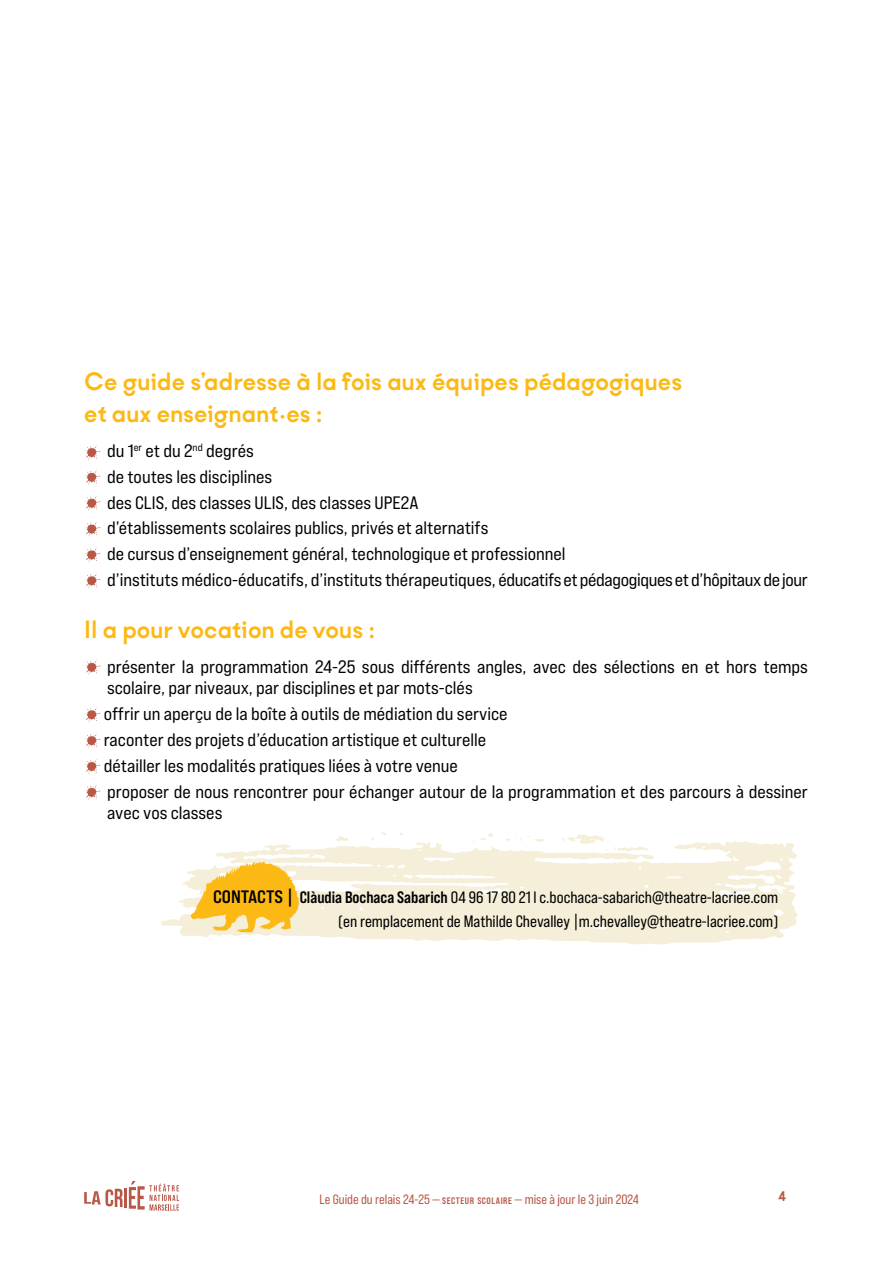
<style>
.page{position:relative;width:893px;height:1263px;background:#fff}
.page>*{position:absolute;margin:0;border:0;box-sizing:border-box;transform-origin:0 0}
.t1{font:700 27px/32.4px "Kobe 1.1";color:#fdb913}
.t2{font:18px/25.8px "Bebas Neue Pro Exp Rg";color:#000}
.t3{font:16.5px/23.9px "Bebas Neue Pro Sm E Rg";color:#000;text-align:right}
.t4{font:700 15px "Kobe 1.1";color:#b85846}
.t5{font:13.5px "Bebas Neue Pro Sm E Rg";color:#b85846}
.s1{font-family:"Bebas Neue Pro Exp Bd";font-size:18px}
.s2{font-family:"Bebas Neue Pro Sm E Bd"}
.s3{font-family:"Bebas Neue Pro Sm E Bd";font-size:9.45px}
</style>
<div class="page">
<hr style="left:124px;top:1188px;width:3px;height:20px;background:#b85846">
<svg style="left:84px;top:1189px;width:39px;height:18px"></svg>
<svg style="left:129px;top:1181px;width:50px;height:30px"></svg>
<svg style="left:84px;top:446px;width:16px;height:14px"></svg>
<svg style="left:84px;top:470px;width:16px;height:15px"></svg>
<svg style="left:84px;top:496px;width:16px;height:15px"></svg>
<svg style="left:84px;top:522px;width:16px;height:15px"></svg>
<svg style="left:84px;top:548px;width:16px;height:14px"></svg>
<svg style="left:84px;top:574px;width:16px;height:14px"></svg>
<svg style="left:84px;top:660px;width:16px;height:15px"></svg>
<svg style="left:84px;top:708px;width:16px;height:14px"></svg>
<svg style="left:85px;top:734px;width:15px;height:14px"></svg>
<svg style="left:84px;top:759px;width:16px;height:15px"></svg>
<svg style="left:84px;top:785px;width:16px;height:15px"></svg>
<svg style="left:161px;top:841px;width:636px;height:103px;fill:#f5eed8"></svg>
<svg style="left:335px;top:836px;width:14px;height:6px"></svg>
<svg style="left:381px;top:832px;width:5px;height:3px"></svg>
<svg style="left:308px;top:853px;width:6px;height:8px"></svg>
<svg style="left:472px;top:833px;width:21px;height:9px"></svg>
<svg style="left:528px;top:836px;width:17px;height:6px"></svg>
<svg style="left:562px;top:834px;width:86px;height:18px"></svg>
<svg style="left:505px;top:836px;width:17px;height:5px"></svg>
<svg style="left:385px;top:876px;width:20px;height:4px"></svg>
<svg style="left:345px;top:876px;width:14px;height:2px"></svg>
<svg style="left:191px;top:861px;width:109px;height:72px;background:#face60"></svg>
<h1 class="t1" style="left:84px;top:367px;width:600px">Ce guide s’adresse à la fois aux équipes pédagogiques et aux enseignant·es :</h1>
<p class="t2" style="left:107px;top:437px;width:702px">du 1<sup>er</sup> et du 2<sup>nd</sup> degrés<br>de toutes les disciplines<br>des CLIS, des classes ULIS, des classes UPE2A<br>d’établissements scolaires publics, privés et alternatifs<br>de cursus d’enseignement général, technologique et professionnel<br>d’instituts médico-éducatifs, d’instituts thérapeutiques, éducatifs et pédagogiques et d’hôpitaux de jour</p>
<h1 class="t1" style="left:84px;top:615px;width:293px">Il a pour vocation de vous :</h1>
<p class="t2" style="left:107px;top:655px;width:702px;line-height:21.6px">présenter la programmation 24-25 sous différents angles, avec des sélections en et hors temps scolaire, par niveaux, par disciplines et par mots-clés</p>
<p class="t2" style="left:104px;top:701px;width:706px">offrir un aperçu de la boîte à outils de médiation du service<br>raconter des projets d’éducation artistique et culturelle<br>détailler les modalités pratiques liées à votre venue<br>proposer de nous rencontrer pour échanger autour de la programmation et des parcours à dessiner</p>
<p class="t2" style="left:107px;top:800px;width:117px">avec vos classes</p>
<p class="t3" style="left:213px;top:885px;width:567px"><span class="s1">CONTACTS |</span> <span class="s2">Clàudia Bochaca Sabarich</span> 04 96 17 80 21 l c.bochaca-sabarich@theatre-lacriee.com (en remplacement de Mathilde Chevalley |m.chevalley@theatre-lacriee.com)</p>
<p class="t5" style="left:319px;top:1191px;width:321px">Le Guide du relais 24-25 — <span class="s3">SECTEUR SCOLAIRE</span> — mise à jour le 3 juin 2024</p>
<p class="t4" style="left:778px;top:1188px;width:10px">4</p>
</div>
